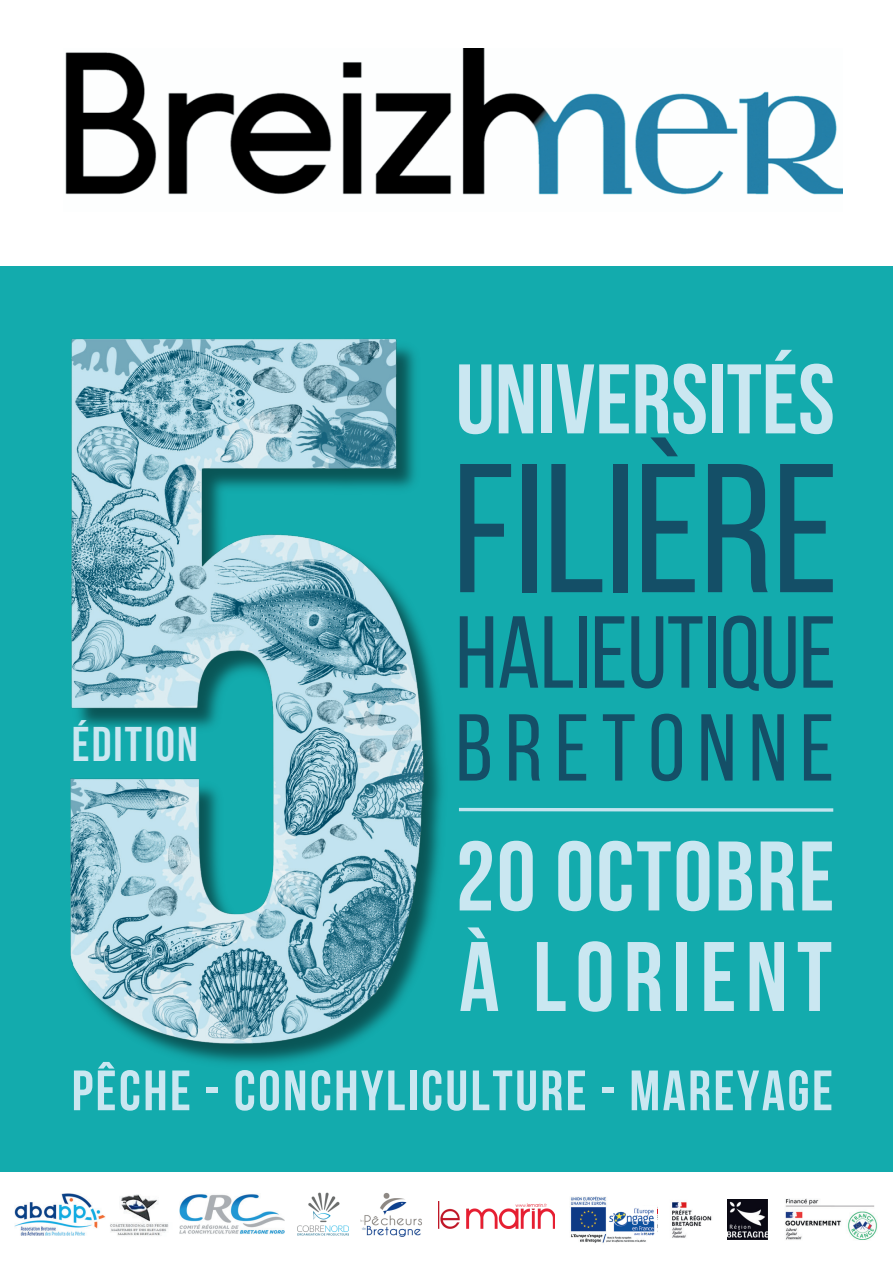
<style>
.page{position:relative;width:893px;height:1264px;background:#fff}
.page>*{position:absolute;margin:0;border:0;box-sizing:border-box;transform-origin:0 0}
.t1{font:183px "Bebas Neue";color:#144f67}
.t2{font:102px "Bebas Neue";color:#144f67}
.t3{font:700 98.55px "Bebas Neue";color:#cae7f1}
.t4{font:700 98.4px/100.5px "Bebas Neue";letter-spacing:.02em;color:#cae7f1}
.t5{font:94.65px "Bebas Neue";letter-spacing:.13em;color:#144f67}
.t6{font:56.7px "Bebas Neue Cyrillic";letter-spacing:.045em;color:#cae7f1}
.t7{font:700 48.45px "Bebas Neue";letter-spacing:.045em;color:#cae7f1}
</style>
<div class="page">
<div style="left:0;top:260px;width:892px;height:1002px;background:#13abad"></div>
<div style="left:0;top:0;width:892px;height:266px;background:#fff"></div>
<img style="left:65px;top:49px;width:777px;height:146px">
<div style="left:0;top:1171px;width:892px;height:91px;background:#fff"></div>
<img style="left:360px;top:1192px;width:62px;height:45px">
<img style="left:297px;top:1192px;width:51px;height:44px">
<img style="left:14px;top:1193px;width:91px;height:42px">
<img style="left:103px;top:1221px;width:66px;height:15px">
<img style="left:120px;top:1194px;width:38px;height:27px">
<img style="left:438px;top:1201px;width:117px;height:27px">
<img style="left:180px;top:1194px;width:104px;height:40px">
<img style="left:70px;top:339px;width:372px;height:724px">
<img style="left:727px;top:1199px;width:40px;height:40px">
<img style="left:672px;top:1202px;width:40px;height:36px">
<img style="left:785px;top:1198px;width:92px;height:42px">
<img style="left:570px;top:1196px;width:84px;height:47px">
<img style="left:607px;top:1206px;width:48px;height:28px">
<svg style="left:459px;top:807px;width:375px;height:5px"></svg>
<p class="t7" style="left:72px;top:718px;width:127px">ÉDITION</p>
<h3 class="t3" style="left:455px;top:345px;width:381px">UNIVERSITÉS</h3>
<h1 class="t1" style="left:453px;top:430px;width:387px">FILIÈRE</h1>
<h2 class="t2" style="left:455px;top:597px;width:382px">HALIEUTIQUE</h2>
<h3 class="t5" style="left:455px;top:696px;width:380px">BRETONNE</h3>
<h3 class="t4" style="left:455px;top:825px;width:380px">20 OCTOBRE<br>À LORIENT</h3>
<p class="t6" style="left:72px;top:1059px;width:762px">PÊCHE - CONCHYLICULTURE - MAREYAGE</p>
</div>
